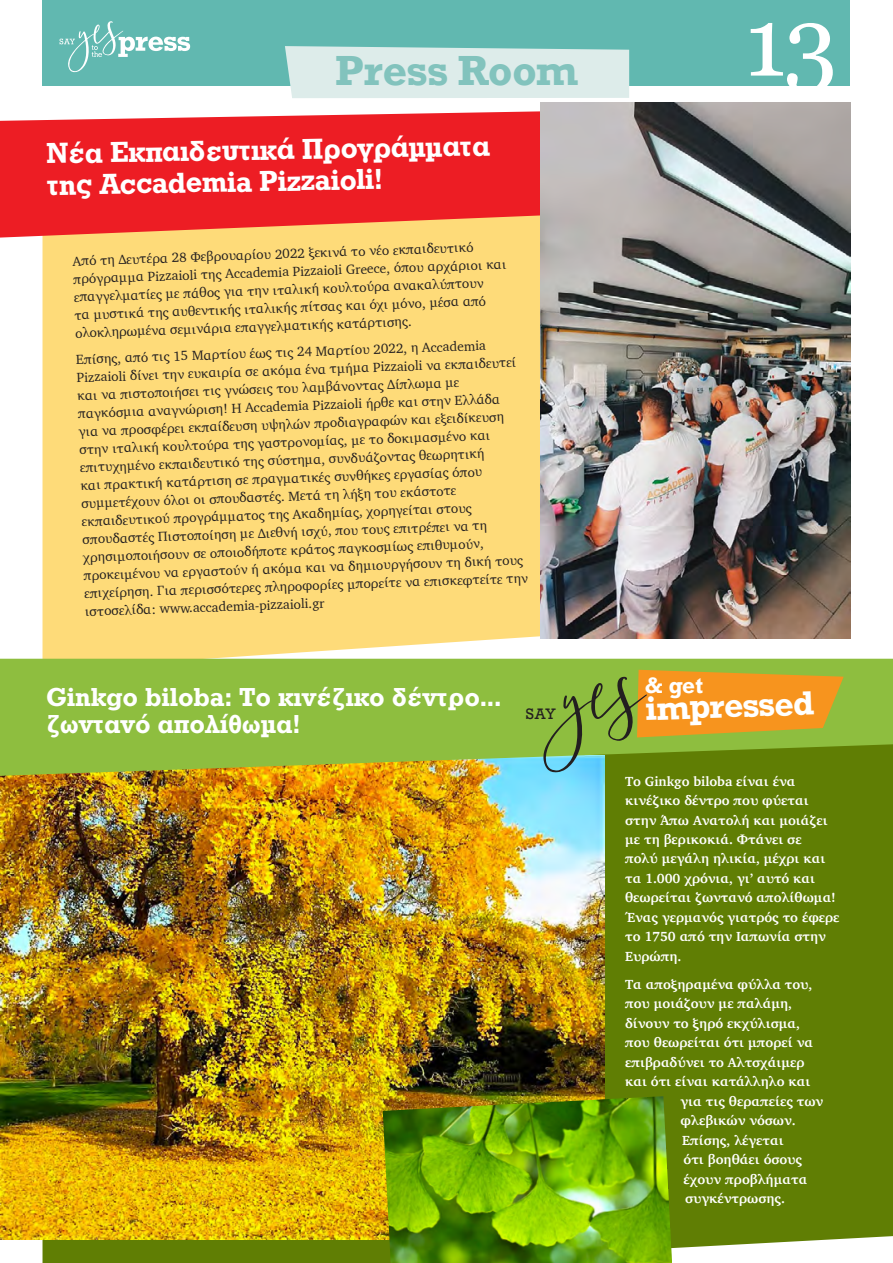
<style>
.page{position:relative;width:893px;height:1263px;background:#fff}
.page>*{position:absolute;margin:0;border:0;box-sizing:border-box;transform-origin:0 0}
.t1{font:97.5px "Georgia";color:#fff}
.t2{font:700 39.6px "Rockwell";color:#82c3bd}
.t3{font:700 31.5px "Rockwell";color:#fff}
.t4{font:30px/31.5px "UB Rockwell Bold";color:#fff}
.t5{font:27px/27px "UB Rockwell Bold";letter-spacing:.015em;color:#fff}
.t6{font:700 21px "Rockwell";color:#fff}
.t7{font:14.25px "Rockwell";color:#231f20}
.t8{font:13.5px/18px "Charter";color:#231f20}
.t9{font:700 13.5px/19.5px "Charter";color:#fff}
</style>
<div class="page">
<div style="left:43px;top:0;width:807px;height:85px;background:#61b8b0"></div>
<svg style="left:60px;top:21px;width:130px;height:51px"></svg>
<div style="left:43px;top:776px;width:850px;height:487px;background:#607e04"></div>
<div style="left:43px;top:238px;width:807px;height:421px;background:#fedb79"></div>
<svg style="left:0;top:111px;width:540px;height:127px;background:#ef3734"></svg>
<div style="left:285px;top:46px;width:344px;height:52px;background:#ddecea"></div>
<img style="left:540px;top:102px;width:310px;height:536px">
<img style="left:0;top:776px;width:605px;height:463px">
<img style="left:383px;top:1096px;width:289px;height:167px">
<svg style="left:0;top:659px;width:893px;height:117px;background:#90ba3d"></svg>
<svg style="left:543px;top:670px;width:301px;height:103px;background:#a79d2d"></svg>
<h2 class="t2" style="left:335px;top:45px;width:245px">Press Room</h2>
<h3 class="t4" style="left:46px;top:137px;width:445px;rotate:-1deg">Νέα Εκπαιδευτικά Προγράμματα της Accademia Pizzaioli!</h3>
<p class="t8" style="left:72px;top:252px;width:435px;rotate:-2deg">Από τη Δευτέρα 28 Φεβρουαρίου 2022 ξεκινά το νέο εκπαιδευτικό πρόγραμμα Pizzaioli της Accademia Pizzaioli Greece, όπου αρχάριοι και επαγγελματίες με πάθος για την ιταλική κουλτούρα ανακαλύπτουν<br>τα μυστικά της αυθεντικής ιταλικής πίτσας και όχι μόνο, μέσα από ολοκληρωμένα σεμινάρια επαγγελματικής κατάρτισης.</p>
<p class="t8" style="left:76px;top:350px;width:446px;rotate:-2deg">Επίσης, από τις 15 Μαρτίου έως τις 24 Μαρτίου 2022, η Accademia Pizzaioli δίνει την ευκαιρία σε ακόμα ένα τμήμα Pizzaioli να εκπαιδευτεί και να πιστοποιήσει τις γνώσεις του λαμβάνοντας Δίπλωμα με παγκόσμια αναγνώριση! Η Accademia Pizzaioli ήρθε και στην Ελλάδα για να προσφέρει εκπαίδευση υψηλών προδιαγραφών και εξειδίκευση στην ιταλική κουλτούρα της γαστρονομίας, με το δοκιμασμένο και επιτυχημένο εκπαιδευτικό της σύστημα, συνδυάζοντας θεωρητική<br>και πρακτική κατάρτιση σε πραγματικές συνθήκες εργασίας όπου συμμετέχουν όλοι οι σπουδαστές. Μετά τη λήξη του εκάστοτε εκπαιδευτικού προγράμματος της Ακαδημίας, χορηγείται στους σπουδαστές Πιστοποίηση με Διεθνή ισχύ, που τους επιτρέπει να τη χρησιμοποιήσουν σε οποιοδήποτε κράτος παγκοσμίως επιθυμούν, προκειμένου να εργαστούν ή ακόμα και να δημιουργήσουν τη δική τους επιχείρηση. Για περισσότερες πληροφορίες μπορείτε να επισκεφτείτε την ιστοσελίδα: www.accademia-pizzaioli.gr</p>
<h1 class="t1" style="left:744px;top:-29px;width:95px">13</h1>
<h3 class="t5" style="left:46px;top:683px;width:456px">Ginkgo biloba: To κινέζικο δέντρο... ζωντανό απολίθωμα!</h3>
<h3 class="t6" style="left:645px;top:672px;width:60px">&amp; get</h3>
<h3 class="t3" style="left:644px;top:688px;width:171px;rotate:-2deg">impressed</h3>
<p class="t7" style="left:526px;top:705px;width:32px">SAY</p>
<p class="t9" style="left:625px;top:771px;width:216px">Το Ginkgo biloba είναι ένα κινέζικο δέντρο που φύεται στην Άπω Ανατολή και μοιάζει με τη βερικοκιά. Φτάνει σε<br>πολύ μεγάλη ηλικία, μέχρι και τα 1.000 χρόνια, γι’ αυτό και θεωρείται ζωντανό απολίθωμα!<br>Ένας γερμανός γιατρός το έφερε το 1750 από την Ιαπωνία στην<br>Ευρώπη.</p>
<p class="t9" style="left:625px;top:974px;width:189px">Τα αποξηραμένα φύλλα του,</p>
<p class="t9" style="left:625px;top:994px;width:169px">που μοιάζουν με παλάμη,</p>
<p class="t9" style="left:625px;top:1013px;width:176px">δίνουν το ξηρό εκχύλισμα,</p>
<p class="t9" style="left:625px;top:1033px;width:189px">που θεωρείται ότι μπορεί να</p>
<p class="t9" style="left:625px;top:1052px;width:181px">επιβραδύνει το Αλτσχάιμερ</p>
<p class="t9" style="left:625px;top:1072px;width:187px">και ότι είναι κατάλληλο και</p>
<p class="t9" style="left:681px;top:1091px;width:144px">για τις θεραπείες των</p>
<p class="t9" style="left:681px;top:1111px;width:117px">φλεβικών νόσων.</p>
<p class="t9" style="left:682px;top:1130px;width:103px">Επίσης, λέγεται</p>
<p class="t9" style="left:684px;top:1150px;width:120px">ότι βοηθάει όσους</p>
<p class="t9" style="left:684px;top:1169px;width:125px">έχουν προβλήματα</p>
<p class="t9" style="left:685px;top:1189px;width:101px">συγκέντρωσης.</p>
</div>
